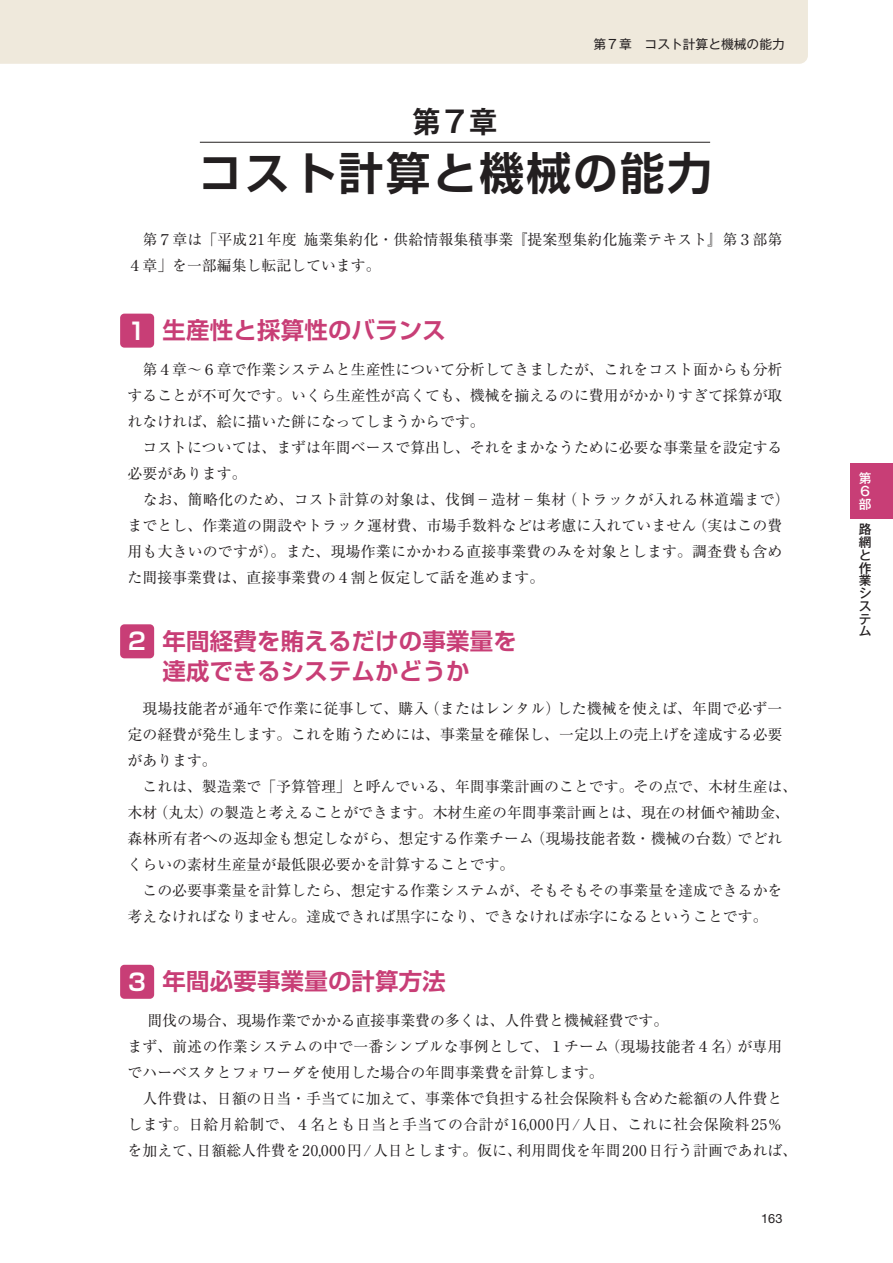
<style>
.page{position:relative;width:893px;height:1263px;background:#fff}
.page>*{position:absolute;margin:0;border:0;box-sizing:border-box;transform-origin:0 0}
.t1{font:700 44.7px "Shin Go Pr 6 N De";letter-spacing:.05em;color:#231f20}
.t2{font:700 29.7px "Gothic MB101 Pr 6 N De";color:#231f20;scale:.95 1}
.t3{font:700 23.4px/29.7px "Shin Go Pr 6 N De";letter-spacing:.01em;color:#c83e76}
.t4{font:700 23.4px "Shin Go Pr 6 N De";color:#fff}
.t5{font:14.85px/26.1px "Ryumin Pr 6 N";color:#231f20}
.t6{font:12.75px "Gothic MB101 Pr 6 N";color:#231f20}
.t7{font:500 12.75px/12.8px "Gothic MB101 Pr 6 N";color:#231f20;text-align:justify}
.t8{font:12.75px "Helvetica Neue LT Std";color:#231f20}
.t9{font:500 12.75px/12.8px "Gothic MB101 Pr 6 N";color:#fff}
</style>
<div class="page">
<div style="left:0;top:0;width:808px;height:64px;background:#efe9dc"></div>
<div style="left:850px;top:463px;width:43px;height:56px;background:#c83e76"></div>
<div style="left:120px;top:314px;width:34px;height:34px;background:#c83e76;border-radius:4px"></div>
<div style="left:120px;top:624px;width:34px;height:34px;background:#c83e76;border-radius:4px"></div>
<div style="left:120px;top:965px;width:34px;height:34px;background:#c83e76;border-radius:4px"></div>
<hr style="left:200px;top:142px;width:510px;height:1px;background:#231f20">
<p class="t6" style="left:594px;top:34px;width:193px">第７章　コスト計算と機械の能力</p>
<h2 class="t2" style="left:413px;top:97px;width:91px">第７章</h2>
<h1 class="t1" style="left:198px;top:137px;width:515px">コスト計算と機械の能力</h1>
<p class="t5" style="left:128px;top:225px;width:656px">　第７章は「平成21年度 施業集約化・供給情報集積事業 『提案型集約化施業テキスト』第３部第<br>４章」を一部編集し転記しています。</p>
<h3 class="t3" style="left:163px;top:314px;width:285px">生産性と採算性のバランス</h3>
<p class="t5" style="left:128px;top:356px;width:664px">　第４章～６章で作業システムと生産性について分析してきましたが、これをコスト面からも分析することが不可欠です。いくら生産性が高くても、機械を揃えるのに費用がかかりすぎて採算が取れなければ、絵に描いた餅になってしまうからです。<br>　コストについては、まずは年間ベースで算出し、それをまかなうために必要な事業量を設定する必要があります。<br>　なお、簡略化のため、コスト計算の対象は、伐倒－造材－集材（トラックが入れる林道端まで）までとし、作業道の開設やトラック運材費、市場手数料などは考慮に入れていません（実はこの費用も大きいのですが）。また、現場作業にかかわる直接事業費のみを対象とします。調査費も含めた間接事業費は、直接事業費の４割と仮定して話を進めます。</p>
<h3 class="t4" style="left:128px;top:311px;width:19px">1</h3>
<h3 class="t3" style="left:163px;top:625px;width:356px">年間経費を賄えるだけの事業量を達成できるシステムかどうか</h3>
<p class="t5" style="left:128px;top:694px;width:671px">　現場技能者が通年で作業に従事して、購入（またはレンタル）した機械を使えば、年間で必ず一定の経費が発生します。これを賄うためには、事業量を確保し、一定以上の売上げを達成する必要があります。<br>　これは、製造業で「予算管理」と呼んでいる、年間事業計画のことです。その点で、木材生産は、木材（丸太）の製造と考えることができます。木材生産の年間事業計画とは、現在の材価や補助金、森林所有者への返却金も想定しながら、想定する作業チーム（現場技能者数・機械の台数）でどれくらいの素材生産量が最低限必要かを計算することです。<br>　この必要事業量を計算したら、想定する作業システムが、そもそもその事業量を達成できるかを考えなければなりません。達成できれば黒字になり、できなければ赤字になるということです。</p>
<h3 class="t4" style="left:128px;top:622px;width:19px">2</h3>
<h3 class="t3" style="left:163px;top:965px;width:285px">年間必要事業量の計算方法</h3>
<p class="t5" style="left:128px;top:1007px;width:671px;text-indent:5px">　間伐の場合、現場作業でかかる直接事業費の多くは、人件費と機械経費です。<br>まず、前述の作業システムの中で一番シンプルな事例として、１チーム（現場技能者４名）が専用でハーベスタとフォワーダを使用した場合の年間事業費を計算します。<br>　人件費は、日額の日当・手当てに加えて、事業体で負担する社会保険料も含めた総額の人件費とします。日給月給制で、４名とも日当と手当ての合計が16,000円/人日、これに社会保険料25％を加えて、日額総人件費を20,000円/人日とします。仮に、利用間伐を年間200日行う計画であれば、</p>
<h3 class="t4" style="left:128px;top:962px;width:19px">3</h3>
<p class="t8" style="left:761px;top:1210px;width:23px">163</p>
<p class="t9" style="left:859px;top:471px;width:14px">第<br>６部</p>
<p class="t7" style="left:859px;top:522px;width:14px">路網と作業システム</p>
</div>
